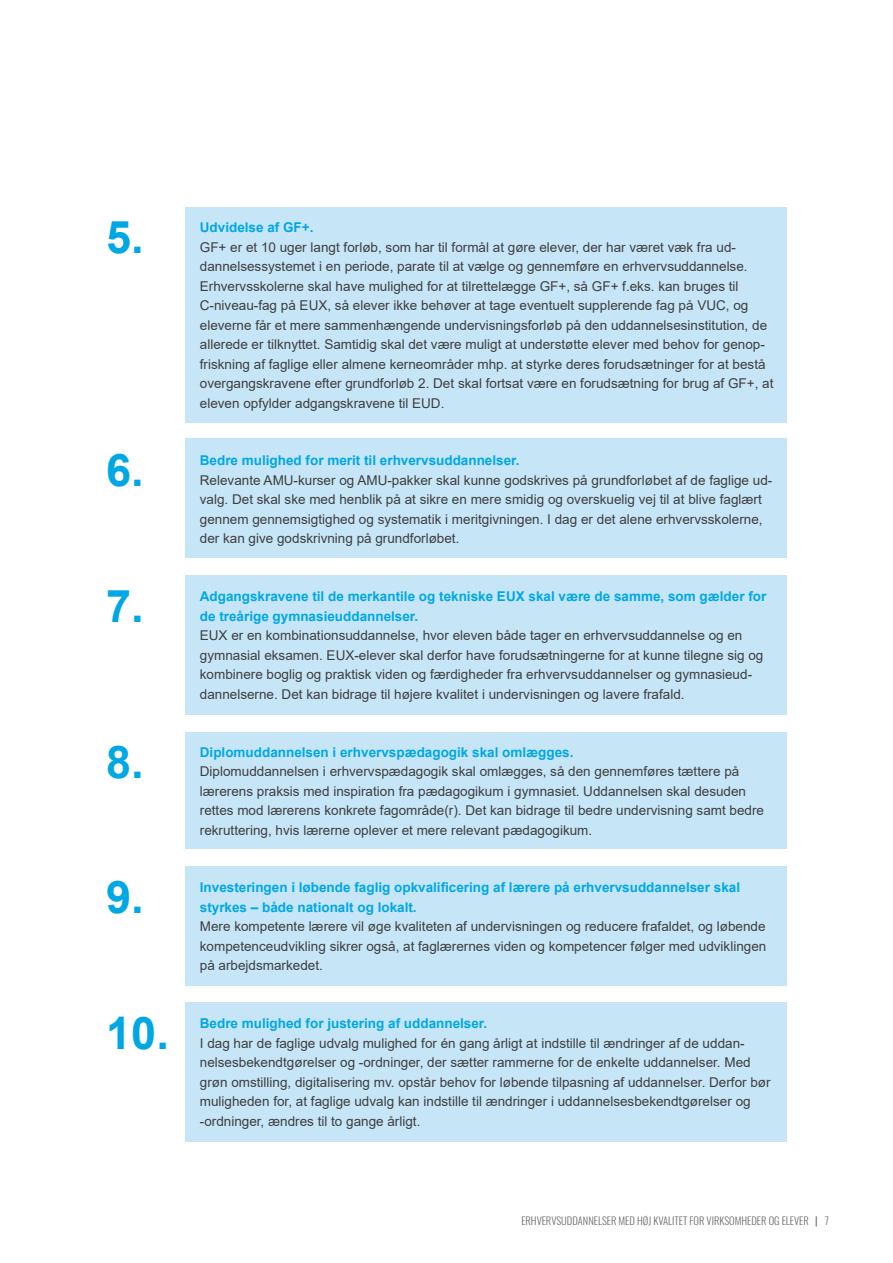
<style>
.page{position:relative;width:893px;height:1263px;background:#fff}
.page>*{position:absolute;margin:0;border:0;box-sizing:border-box;transform-origin:0 0}
.t1{font:700 45px "Arial";color:#00a7e5}
.Hængende_sort_Tekst{font:13.5px/19.5px "Arial";color:#3e3e3f}
.t2{font:700 13.5px/19.5px "Arial";color:#00a7e5}
.t3{font:300 10.5px "Oswald";color:#6c6d70}
.s1{font-weight:400}
</style>
<div class="page">
<div style="left:185px;top:208px;width:602px;height:215px;background:#c6e6f8"></div>
<div style="left:185px;top:438px;width:602px;height:120px;background:#c6e6f8"></div>
<div style="left:185px;top:575px;width:602px;height:140px;background:#c6e6f8"></div>
<div style="left:185px;top:732px;width:602px;height:117px;background:#c6e6f8"></div>
<div style="left:185px;top:866px;width:602px;height:119px;background:#c6e6f8"></div>
<div style="left:185px;top:1002px;width:602px;height:139px;background:#c6e6f8"></div>
<p class="t1" style="left:106px;top:206px;width:39px">5.</p>
<p class="t2" style="left:200px;top:218px;width:115px">Udvidelse af GF+.</p>
<p class="Hængende_sort_Tekst" style="left:200px;top:237px;width:575px">GF+ er et 10 uger langt forløb, som har til formål at gøre elever, der har været væk fra ud&shy;dannelsessystemet i en periode, parate til at vælge og gennemføre en erhvervsuddannelse.<br>Erhvervsskolerne skal have mulighed for at tilrettelægge GF+, så GF+ f.eks. kan bruges til C-niveau-fag på EUX, så elever ikke behøver at tage eventuelt supplerende fag på VUC, og eleverne får et mere sammenhængende undervisningsforløb på den uddannelsesinstitution, de allerede er tilknyttet. Samtidig skal det være muligt at understøtte elever med behov for genop&shy;friskning af faglige eller almene kerneområder mhp. at styrke deres forudsætninger for at bestå overgangskravene efter grundforløb 2. Det skal fortsat være en forudsætning for brug af GF+, at eleven opfylder adgangskravene til EUD.</p>
<p class="t1" style="left:106px;top:439px;width:39px">6.</p>
<p class="t2" style="left:200px;top:451px;width:321px">Bedre mulighed for merit til erhvervsuddannelser.</p>
<p class="Hængende_sort_Tekst" style="left:200px;top:470px;width:574px">Relevante AMU-kurser og AMU-pakker skal kunne godskrives på grundforløbet af de faglige ud&shy;valg. Det skal ske med henblik på at sikre en mere smidig og overskuelig vej til at blive faglært gennem gennemsigtighed og systematik i meritgivningen. I dag er det alene erhvervsskolerne, der kan give godskrivning på grundforløbet.</p>
<p class="t1" style="left:106px;top:575px;width:39px">7.</p>
<p class="t2" style="left:200px;top:587px;width:568px">Adgangskravene til de merkantile og tekniske EUX skal være de samme, som gælder for de treårige gymnasieuddannelser.</p>
<p class="Hængende_sort_Tekst" style="left:200px;top:626px;width:565px">EUX er en kombinationsuddannelse, hvor eleven både tager en erhvervsuddannelse og en gymnasial eksamen. EUX-elever skal derfor have forudsætningerne for at kunne tilegne sig og kombinere boglig og praktisk viden og færdigheder fra erhvervsuddannelser og gymnasieud&shy;dannelserne. Det kan bidrage til højere kvalitet i undervisningen og lavere frafald.</p>
<p class="t1" style="left:106px;top:730px;width:39px">8.</p>
<p class="t2" style="left:200px;top:742px;width:375px">Diplomuddannelsen i erhvervspædagogik skal omlægges.</p>
<p class="Hængende_sort_Tekst" style="left:200px;top:761px;width:566px">Diplomuddannelsen i erhvervspædagogik skal omlægges, så den gennemføres tættere på lærerens praksis med inspiration fra pædagogikum i gymnasiet. Uddannelsen skal desuden rettes mod lærerens konkrete fagområde(r). Det kan bidrage til bedre undervisning samt bedre rekruttering, hvis lærerne oplever et mere relevant pædagogikum.</p>
<p class="t1" style="left:106px;top:866px;width:39px">9.</p>
<p class="t2" style="left:200px;top:878px;width:542px">Investeringen i løbende faglig opkvalificering af lærere på erhvervsuddannelser skal styrkes – både nationalt og lokalt.</p>
<p class="Hængende_sort_Tekst" style="left:200px;top:917px;width:568px;text-align:justify">Mere kompetente lærere vil øge kvaliteten af undervisningen og reducere frafaldet, og løbende kompetenceudvikling sikrer også, at faglærernes viden og kompetencer følger med udviklingen på arbejdsmarkedet.</p>
<p class="t1" style="left:106px;top:1001px;width:64px">10.</p>
<p class="t2" style="left:200px;top:1014px;width:289px">Bedre mulighed for justering af uddannelser.</p>
<p class="Hængende_sort_Tekst" style="left:200px;top:1033px;width:572px">I dag har de faglige udvalg mulighed for én gang årligt at indstille til ændringer af de uddan&shy;nelsesbekendtgørelser og -ordninger, der sætter rammerne for de enkelte uddannelser. Med grøn omstilling, digitalisering mv. opstår behov for løbende tilpasning af uddannelser. Derfor bør muligheden for, at faglige udvalg kan indstille til ændringer i uddannelsesbekendtgørelser og -ordninger, ændres til to gange årligt.</p>
<p class="t3" style="left:521px;top:1211px;width:309px">ERHVERVSUDDANNELSER MED HØJ KVALITET FOR VIRKSOMHEDER OG ELEVER <span class="s1">|</span> 7</p>
</div>
